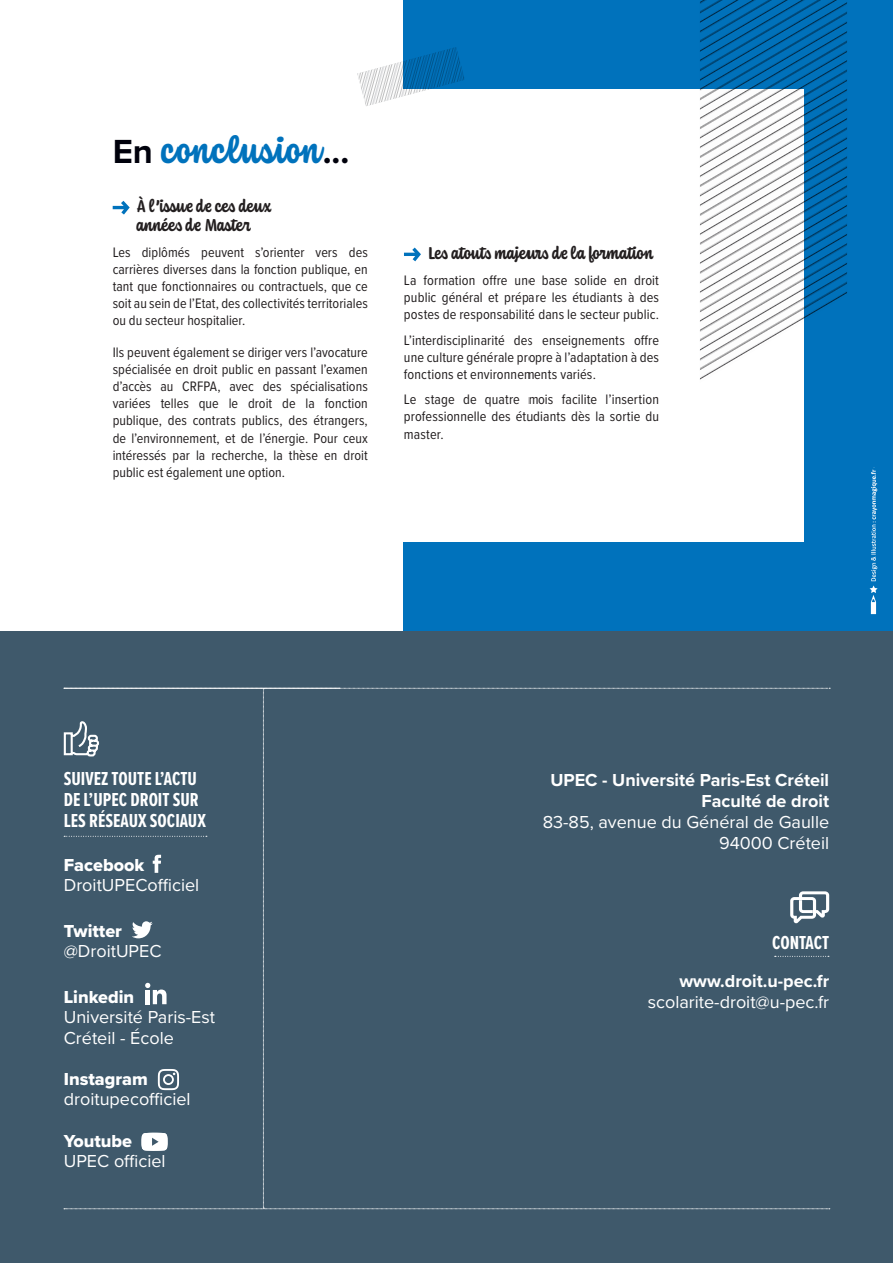
<style>
.page{position:relative;width:893px;height:1263px;background:#fff}
.page>*{position:absolute;margin:0;border:0;box-sizing:border-box;transform-origin:0 0}
.t1{font:700 37.95px "Coniferous";letter-spacing:.04em;color:#0072bc}
.t2{font:700 19.5px/21px "Proxima Nova Ex Cn";color:#fff}
.t3{font:18px/20.2px "Proxima Nova";color:#fff}
.t4{font:700 18px/21px "Proxima Nova";color:#fff;text-align:right}
.t5{font:18px "Proxima Nova Extrabld";color:#fff}
.t6{font:700 18px/18.8px "Coniferous";letter-spacing:.035em;color:#231f20}
.t7{font:700 18px "Coniferous";letter-spacing:.015em;color:#231f20}
.t8{font:14.25px/17.1px "Proxima Nova Cond";letter-spacing:.005em;color:#231f20;text-align:justify}
.s1{font-family:"Proxima Nova";font-size:34.65px;color:#00010c}
</style>
<div class="page">
<div style="left:404px;top:0;width:489px;height:631px;background:#0072bc"></div>
<div style="left:0;top:631px;width:893px;height:632px;background:#3f596b"></div>
<svg style="left:63px;top:688px;width:767px;height:521px"></svg>
<div style="left:64px;top:89px;width:740px;height:453px;background:#fff"></div>
<svg style="left:113px;top:201px;width:17px;height:14px"></svg>
<svg style="left:404px;top:248px;width:17px;height:13px"></svg>
<img style="left:357px;top:47px;width:107px;height:59px">
<svg style="left:870px;top:469px;width:8px;height:145px"></svg>
<img style="left:700px;top:0;width:147px;height:380px">
<p class="t1" style="left:113px;top:124px;width:238px"><span class="s1">En</span> conclusion<span class="s1">...</span></p>
<p class="t6" style="left:137px;top:196px;width:136px">À l’issue de ces deux années de Master</p>
<p class="t8" style="left:113px;top:243px;width:257px">Les diplômés peuvent s’orienter vers des carrières diverses dans la fonction publique, en tant que fonctionnaires ou contractuels, que ce soit au sein de l’Etat, des collectivités territoriales ou du secteur hospitalier.</p>
<p class="t8" style="left:113px;top:343px;width:257px">Ils peuvent également se diriger vers l’avocature spécialisée en droit public en passant l’examen d’accès au CRFPA, avec des spécialisations variées telles que le droit de la fonction publique, des contrats publics, des étrangers, de l’environnement, et de l’énergie. Pour ceux intéressés par la recherche, la thèse en droit public est également une option.</p>
<p class="t7" style="left:428px;top:240px;width:227px">Les atouts majeurs de la formation</p>
<p class="t8" style="left:404px;top:271px;width:257px">La formation offre une base solide en droit public général et prépare les étudiants à des postes de responsabilité dans le secteur public.</p>
<p class="t8" style="left:404px;top:331px;width:257px">L’interdisciplinarité des enseignements offre une culture générale propre à l’adaptation à des fonctions et environnements variés.</p>
<p class="t8" style="left:404px;top:390px;width:257px">Le stage de quatre mois facilite l’insertion professionnelle des étudiants dès la sortie du master.</p>
<p class="t2" style="left:64px;top:768px;width:144px">SUIVEZ TOUTE L’ACTU<br>DE L’UPEC DROIT SUR<br>LES RÉSEAUX SOCIAUX</p>
<p class="t5" style="left:64px;top:852px;width:82px">Facebook</p>
<p class="t3" style="left:64px;top:874px;width:137px">DroitUPECofficiel</p>
<p class="t5" style="left:64px;top:918px;width:60px">Twitter</p>
<p class="t3" style="left:64px;top:940px;width:99px">@DroitUPEC</p>
<p class="t5" style="left:64px;top:984px;width:72px">Linkedin</p>
<p class="t3" style="left:64px;top:1006px;width:153px">Université Paris-Est<br>Créteil - École</p>
<p class="t5" style="left:64px;top:1066px;width:86px">Instagram</p>
<p class="t3" style="left:64px;top:1088px;width:128px">droitupecofficiel</p>
<p class="t5" style="left:64px;top:1127px;width:70px">Youtube</p>
<p class="t3" style="left:64px;top:1150px;width:103px">UPEC officiel</p>
<p class="t4" style="left:550px;top:769px;width:280px">UPEC - Université Paris-Est Créteil<br>Faculté de droit</p>
<p class="t3" style="left:543px;top:811px;width:288px">83-85, avenue du Général de Gaulle</p>
<p class="t3" style="left:719px;top:832px;width:112px">94000 Créteil</p>
<p class="t2" style="left:772px;top:932px;width:59px">CONTACT</p>
<p class="t4" style="left:679px;top:970px;width:151px">www.droit.u-pec.fr</p>
<p class="t3" style="left:648px;top:991px;width:183px">scolarite-droit@u-pec.fr</p>
</div>
